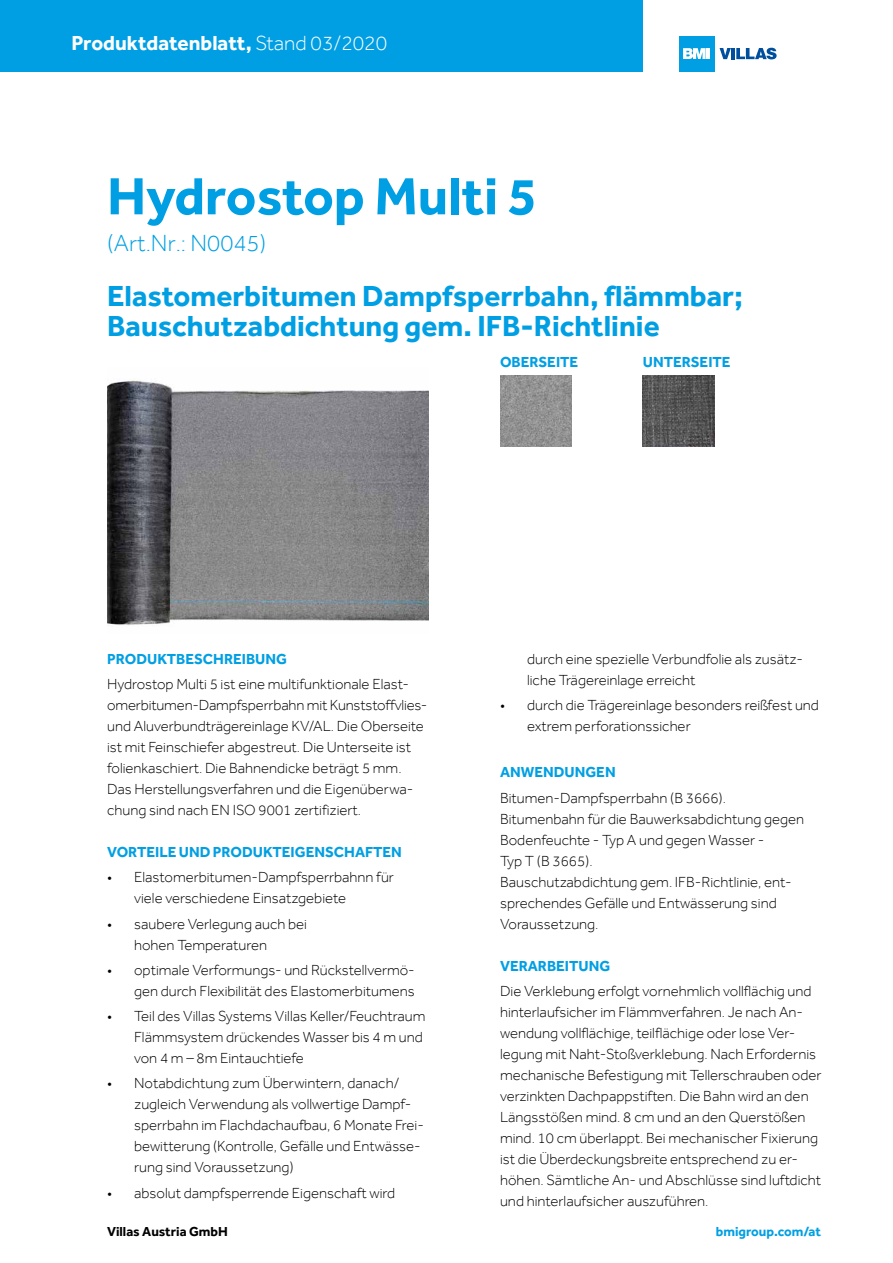
<style>
.page{position:relative;width:893px;height:1263px;background:#fff}
.page>*{position:absolute;margin:0;border:0;box-sizing:border-box;transform-origin:0 0}
.t1{font:700 54px "Effra";color:#009fe3}
.t2{font:700 30px/30px "Effra";color:#009fe3}
.t3{font:300 24px "Effra";color:#009fe3}
.t4{font:700 21px "Effra";color:#fff}
.t5{font:300 15px/21px "Effra";color:#000}
.t6{font:700 15px "Effra";color:#009fe3}
.t7{font:700 13.5px "Effra";color:#000}
.t8{font:700 13.5px "Effra";color:#009fe3}
.s1{font-weight:300}
</style>
<div class="page">
<img style="left:107px;top:379px;width:322px;height:246px">
<img style="left:500px;top:375px;width:71px;height:71px">
<img style="left:643px;top:375px;width:71px;height:71px">
<svg style="left:719px;top:48px;width:58px;height:11px"></svg>
<div style="left:679px;top:36px;width:35px;height:35px;background:#009fe3"></div>
<svg style="left:683px;top:48px;width:27px;height:11px"></svg>
<div style="left:0;top:0;width:643px;height:71px;background:#009fe3"></div>
<h3 class="t4" style="left:71px;top:30px;width:317px">Produktdatenblatt, <span class="s1">Stand 03/2020</span></h3>
<h1 class="t1" style="left:107px;top:163px;width:432px">Hydrostop Multi 5</h1>
<h3 class="t3" style="left:107px;top:228px;width:161px">(Art.Nr.: N0045)</h3>
<h2 class="t2" style="left:107px;top:280px;width:637px">Elastomerbitumen Dampfsperrbahn, flämmbar;<br>Bauschutzabdichtung gem. IFB-Richtlinie</h2>
<p class="t6" style="left:500px;top:353px;width:80px">OBERSEITE</p>
<p class="t6" style="left:643px;top:353px;width:89px">UNTERSEITE</p>
<p class="t6" style="left:107px;top:650px;width:181px">PRODUKTBESCHREIBUNG</p>
<p class="t5" style="left:107px;top:673px;width:322px">Hydrostop Multi 5 ist eine multifunktionale Elast&shy;omerbitumen-Dampfsperrbahn mit Kunststoffvlies&shy;und Aluverbundträgereinlage KV/AL. Die Oberseite ist mit Feinschiefer abgestreut. Die Unterseite ist folienkaschiert. Die Bahnendicke beträgt 5 mm.<br>Das Herstellungsverfahren und die Eigenüberwa&shy;chung sind nach EN ISO 9001 zertifiziert.</p>
<p class="t6" style="left:107px;top:843px;width:296px">VORTEILE UND PRODUKTEIGENSCHAFTEN</p>
<p class="t5" style="left:134px;top:867px;width:261px;text-indent:-27px">• Elastomerbitumen-Dampfsperrbahnn für viele verschiedene Einsatzgebiete</p>
<p class="t5" style="left:134px;top:913px;width:174px;text-indent:-27px">• saubere Verlegung auch bei hohen Temperaturen</p>
<p class="t5" style="left:107px;top:959px;width:309px;text-align:right">• optimale Verformungs- und Rückstellvermö&shy;gen durch Flexibilität des Elastomerbitumens</p>
<p class="t5" style="left:134px;top:1005px;width:293px;text-indent:-27px">• Teil des Villas Systems Villas Keller/Feuchtraum<br>Flämmsystem drückendes Wasser bis 4 m und von 4 m – 8m Eintauchtiefe</p>
<p class="t5" style="left:134px;top:1073px;width:291px;text-indent:-27px">• Notabdichtung zum Überwintern, danach/ zugleich Verwendung als vollwertige Dampf&shy;sperrbahn im Flachdachaufbau, 6 Monate Frei&shy;bewitterung (Kontrolle, Gefälle und Entwässe&shy;rung sind Voraussetzung)</p>
<p class="t5" style="left:107px;top:1182px;width:290px">• absolut dampfsperrende Eigenschaft wird</p>
<p class="t5" style="left:527px;top:648px;width:277px">durch eine spezielle Verbundfolie als zusätz&shy;liche Trägereinlage erreicht</p>
<p class="t5" style="left:527px;top:694px;width:293px;text-indent:-27px">• durch die Trägereinlage besonders reißfest und extrem perforationssicher</p>
<p class="t6" style="left:500px;top:763px;width:117px">ANWENDUNGEN</p>
<p class="t5" style="left:500px;top:787px;width:306px">Bitumen-Dampfsperrbahn (B 3666).<br>Bitumenbahn für die Bauwerksabdichtung gegen Bodenfeuchte - Typ A und gegen Wasser -<br>Typ T (B 3665).<br>Bauschutzabdichtung gem. IFB-Richtlinie, ent&shy;sprechendes Gefälle und Entwässerung sind Voraussetzung.</p>
<p class="t6" style="left:500px;top:956px;width:112px">VERARBEITUNG</p>
<p class="t5" style="left:500px;top:980px;width:323px">Die Verklebung erfolgt vornehmlich vollflächig und hinterlaufsicher im Flämmverfahren. Je nach An&shy;wendung vollflächige, teilflächige oder lose Ver&shy;legung mit Naht-Stoßverklebung. Nach Erfordernis mechanische Befestigung mit Tellerschrauben oder verzinkten Dachpappstiften. Die Bahn wird an den Längsstößen mind. 8 cm und an den Querstößen mind. 10 cm überlappt. Bei mechanischer Fixierung ist die Überdeckungsbreite entsprechend zu er&shy;höhen. Sämtliche An- und Abschlüsse sind luftdicht und hinterlaufsicher auszuführen.</p>
<p class="t7" style="left:107px;top:1223px;width:122px">Villas Austria GmbH</p>
<p class="t8" style="left:716px;top:1223px;width:107px">bmigroup.com/at</p>
</div>
